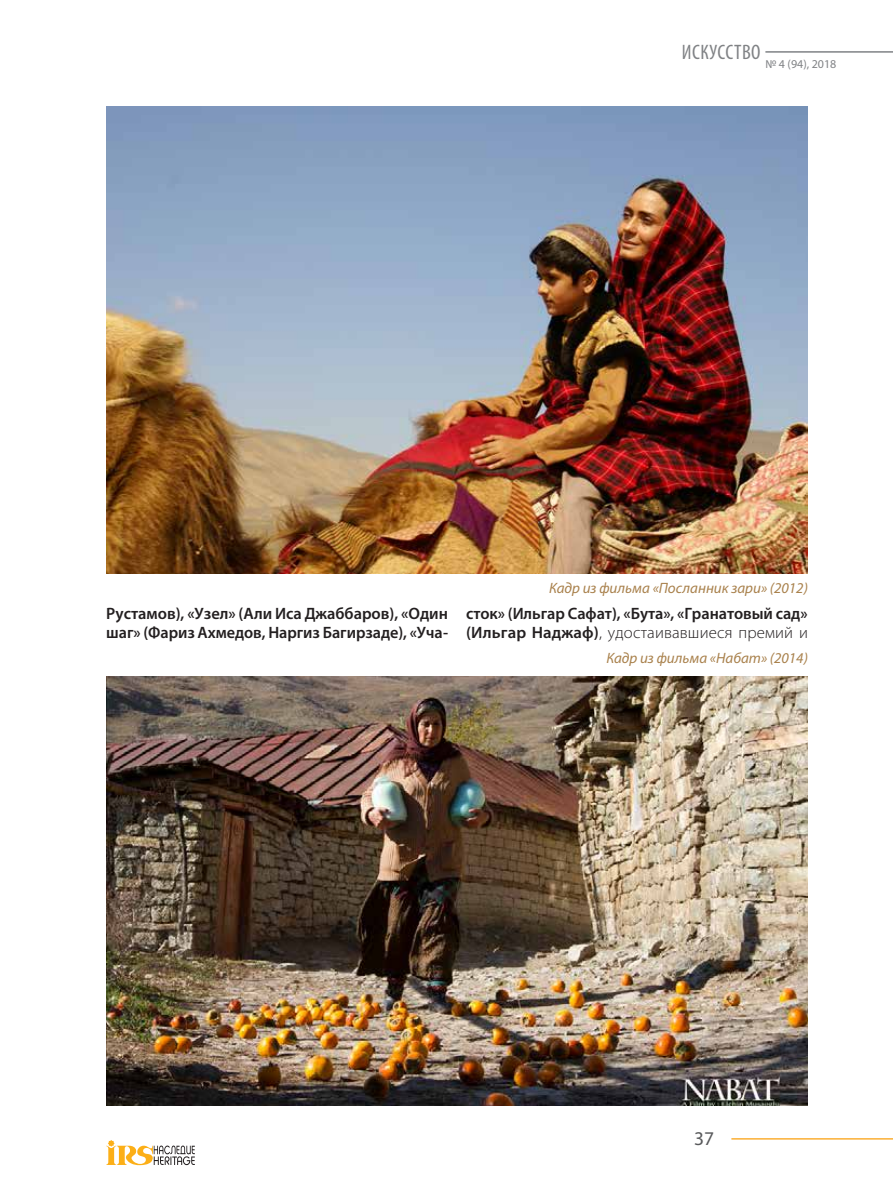
<style>
.page{position:relative;width:893px;height:1191px;background:#fff}
.page>*{position:absolute;margin:0;border:0;box-sizing:border-box;transform-origin:0 0}
.t1{font:condensed 21px "Myriad Pro";letter-spacing:.02em;color:#808285}
.t2{font:19.5px "Myriad Pro";color:#58595b}
.t3{font:600 16.5px/19.8px "Myriad Pro";letter-spacing:-.005em;color:#231f20}
.t4{font:italic 15px "Myriad Pro";color:#a9814c}
.t5{font:12px "Myriad Pro";color:#808285}
.s1{font-weight:300}
</style>
<div class="page">
<hr style="left:765px;top:51px;width:128px;height:2px;background:#808285">
<hr style="left:731px;top:1138px;width:162px;height:1px;background:#fbaf34">
<svg style="left:106px;top:1140px;width:89px;height:25px"></svg>
<img style="left:106px;top:106px;width:702px;height:467px">
<img style="left:106px;top:676px;width:702px;height:430px">
<p class="t1" style="left:682px;top:39px;width:80px">ИСКУССТВО</p>
<p class="t5" style="left:765px;top:56px;width:73px">№ 4 (94), 2018</p>
<p class="t4" style="left:549px;top:579px;width:260px">Кадр из фильма «Посланник зари» (2012)</p>
<p class="t3" style="left:106px;top:602px;width:343px">Рустамов), «Узел» (Али Иса Джаббаров), «Один шаг» (Фариз Ахмедов, Наргиз Багирзаде), «Уча-</p>
<p class="t3" style="left:466px;top:602px;width:343px">сток» (Ильгар Сафат), «Бута», «Гранатовый сад» (Ильгар Наджаф)<span class="s1">, удостаивавшиеся премий и</span></p>
<p class="t4" style="left:606px;top:648px;width:203px">Кадр из фильма «Набат» (2014)</p>
<p class="t2" style="left:694px;top:1126px;width:22px">37</p>
</div>
